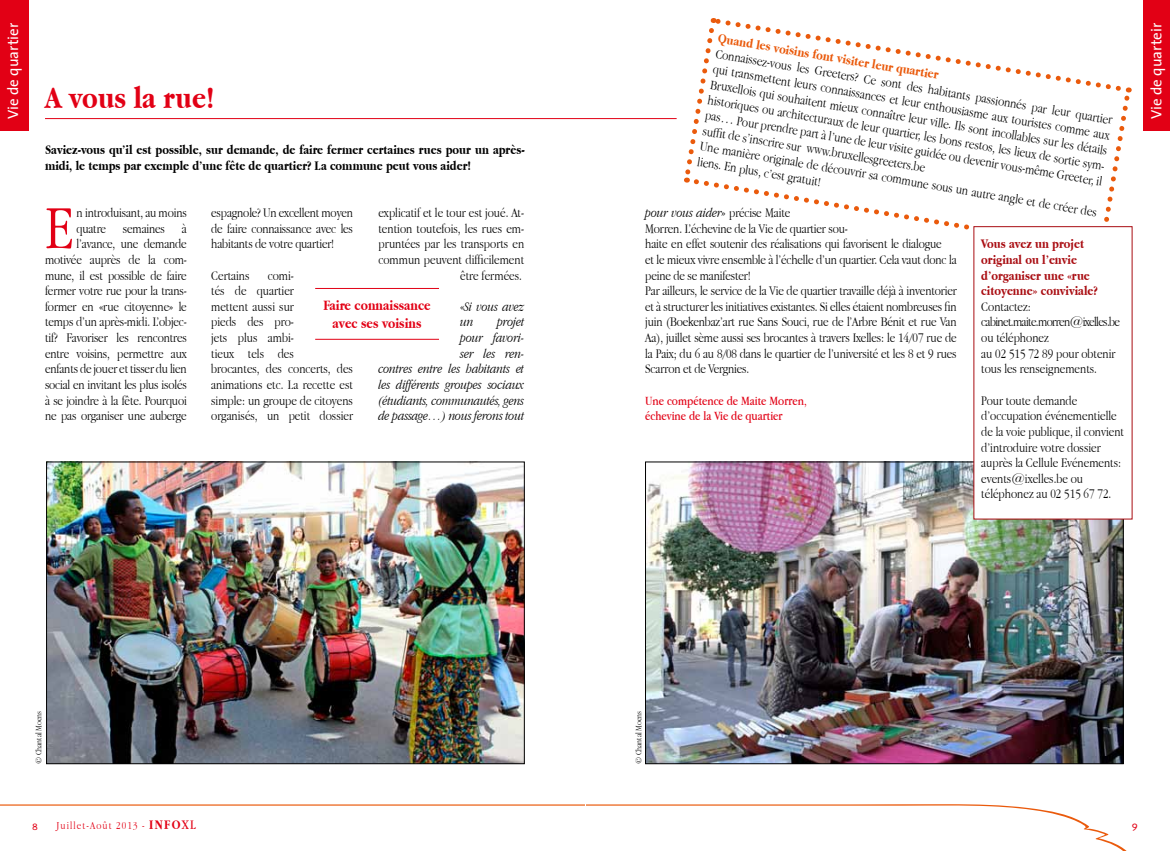
<style>
.page{position:relative;width:1170px;height:851px;background:#fff}
.page>*{position:absolute;margin:0;border:0;box-sizing:border-box;transform-origin:0 0}
.t1{font:300 63.38px "Apple Garamond";color:#e20015}
.t2{font:700 32.5px "Apple Garamond";color:#e20015}
.t3{font:700 15px/18px "Apple Garamond";color:#e20015;text-align:center}
.t4{font:15px "The Sans";color:#fff}
.t5{font:300 13.75px/15.6px "Apple Garamond";letter-spacing:-.01em;color:#000}
.t6{font:italic 300 13.75px/15.6px "Apple Garamond";letter-spacing:-.01em;color:#000}
.t7{font:700 13.75px/15.6px "Apple Garamond";color:#000}
.t8{font:700 13.75px/15.6px "Apple Garamond";color:#a90d12}
.t9{font:700 13.75px "Apple Garamond";color:#ea5a0c}
.t10{font:13.12px/15.6px "Apple Garamond";color:#e20015}
.t11{font:300 11.25px "Apple Garamond";letter-spacing:.1em;color:#e20015}
.t12{font:11.25px "Perspective Sans";color:#e20015}
.t13{font:300 8.75px "Apple Garamond";color:#000}
.s1{font-style:normal}
.s2{font-style:italic}
.s3{font-weight:700;font-size:13.75px}
.s4{font-weight:400;font-size:13.75px}
</style>
<div class="page">
<svg style="left:0;top:804px;width:1126px;height:46px"></svg>
<hr style="left:45px;top:118px;width:631px;height:1px;background:#e20015">
<div style="left:0;top:0;width:29px;height:131px;background:#e20015"></div>
<hr style="left:315px;top:288px;width:124px;height:1px;background:#e20015">
<hr style="left:315px;top:339px;width:124px;height:1px;background:#e20015">
<div style="left:1143px;top:0;width:26px;height:131px;background:#e20015"></div>
<img style="left:48px;top:463px;width:474px;height:298px">
<div style="left:46px;top:461px;width:478px;height:302px;border:1px solid #000"></div>
<img style="left:647px;top:463px;width:474px;height:298px">
<svg style="left:684px;top:18px;width:449px;height:236px"></svg>
<svg style="left:695px;top:33px;width:420px;height:210px"></svg>
<div style="left:973px;top:227px;width:158px;height:292px;background:#fff"></div>
<p class="t4" style="left:0;top:119px;width:97px;rotate:-90deg">Vie de quartier</p>
<h2 class="t2" style="left:45px;top:79px;width:171px">A vous la rue!</h2>
<p class="t7" style="left:45px;top:142px;width:481px">Saviez-vous qu’il est possible, sur demande, de faire fermer certaines rues pour un après&shy;midi, le temps par exemple d’une fête de quartier? La commune peut vous aider!</p>
<p class="t5" style="left:45px;top:204px;width:143px;text-align:right">n introduisant, au moins quatre semaines à l’avance, une demande motivée auprès de la com&shy;mune, il est possible de faire fermer votre rue pour la trans&shy;former en «rue citoyenne» le temps d’un après-midi. L’objec&shy;tif? Favoriser les rencontres entre voisins, permettre aux enfants de jouer et tisser du lien social en invitant les plus isolés à se joindre à la fête. Pourquoi ne pas organiser une auberge</p>
<h1 class="t1" style="left:45px;top:191px;width:30px">E</h1>
<p class="t5" style="left:378px;top:204px;width:147px;text-align:right">explicatif et le tour est joué. At&shy;tention toutefois, les rues em&shy;pruntées par les transports en commun peuvent difficilement être fermées.</p>
<p class="t6" style="left:460px;top:298px;width:65px"><span class="s1">«</span>Si vous avez un</p>
<p class="t5" style="left:211px;top:204px;width:143px;text-align:justify">espagnole? Un excellent moyen de faire connaissance avec les habitants de votre quartier!</p>
<p class="t5" style="left:211px;top:267px;width:40px">Certains</p>
<p class="t5" style="left:211px;top:267px;width:143px;text-indent:57px">comi-<br>tés de quartier<br>mettent aussi sur<br>pieds des pro-<br>jets plus ambi-<br>tieux tels des<br>brocantes, des concerts, des animations etc. La recette est simple: un groupe de citoyens organisés, un petit dossier</p>
<p class="t3" style="left:323px;top:296px;width:109px">Faire connaissance avec ses voisins</p>
<p class="t6" style="left:378px;top:314px;width:147px;text-align:right">projet<br>pour favori-<br>ser les ren-<br>contres entre les habitants et les différents groupes sociaux (étudiants, communautés, gens de passage…) nous ferons tout</p>
<p class="t9" style="left:719px;top:31px;width:225px;rotate:9deg">Quand les voisins font visiter leur quartier</p>
<p class="t5" style="left:716px;top:47px;width:407px;rotate:9deg">Connaissez-vous les Greeters? Ce sont des habitants passionnés par leur quartier qui transmettent leurs connaissances et leur enthousiasme aux touristes comme aux Bruxellois qui souhaitent mieux connaître leur ville. Ils sont incollables sur les détails historiques ou architecturaux de leur quartier, les bons restos, les lieux de sortie sym&shy;pas… Pour prendre part à l’une de leur visite guidée ou devenir vous-même Greeter, il suffi t de s’inscrire sur www.bruxellesgreeters.be</p>
<p class="t5" style="left:701px;top:140px;width:404px;line-height:14.5px;rotate:9deg">Une manière originale de découvrir sa commune sous un autre angle et de créer des liens. En plus, c’est gratuit!</p>
<p class="t5" style="left:645px;top:204px;width:313px"><span class="s2">pour vous aider</span>» précise Maite<br>Morren. L’échevine de la Vie de quartier sou-<br>haite en effet soutenir des réalisations qui favorisent le dialogue<br>et le mieux vivre ensemble à l’échelle d’un quartier. Cela vaut donc la peine de se manifester!<br>Par ailleurs, le service de la Vie de quartier travaille déjà à inventorier et à structurer les initiatives existantes. Si elles étaient nombreuses fin juin (Boekenbaz’art rue Sans Souci, rue de l’Arbre Bénit et rue Van Aa), juillet sème aussi ses brocantes à travers Ixelles: le 14/07 rue de la Paix; du 6 au 8/08 dans le quartier de l’université et les 8 et 9 rues Scarron et de Vergnies.</p>
<p class="t10" style="left:645px;top:392px;width:163px">Une compétence de Maite Morren, échevine de la Vie de quartier</p>
<p class="t8" style="left:981px;top:236px;width:118px">Vous avez un projet original ou l’envie d’organiser une «rue citoyenne» conviviale?</p>
<p class="t5" style="left:981px;top:298px;width:140px">Contactez: cabinet.maite.morren@ixelles.be ou téléphonez<br>au 02 515 72 89 pour obtenir tous les renseignements.</p>
<p class="t5" style="left:981px;top:392px;width:144px">Pour toute demande d’occupation événementielle de la voie publique, il convient d’introduire votre dossier auprès la Cellule Evénements: events@ixelles.be ou téléphonez au 02 515 67 72.</p>
<p class="t4" style="left:1143px;top:119px;width:97px;rotate:-90deg">Vie de quarteir</p>
<p class="t13" style="left:34px;top:764px;width:55px;rotate:-90deg">© Chantal Moens</p>
<p class="t13" style="left:633px;top:764px;width:55px;rotate:-90deg">© Chantal Moens</p>
<p class="t12" style="left:32px;top:819px;width:7px">8</p>
<p class="t11" style="left:56px;top:819px;width:141px">Juillet-Août 2013 - <span class="s3">INFO</span><span class="s4">XL</span></p>
<p class="t12" style="left:1131px;top:819px;width:7px">9</p>
</div>
